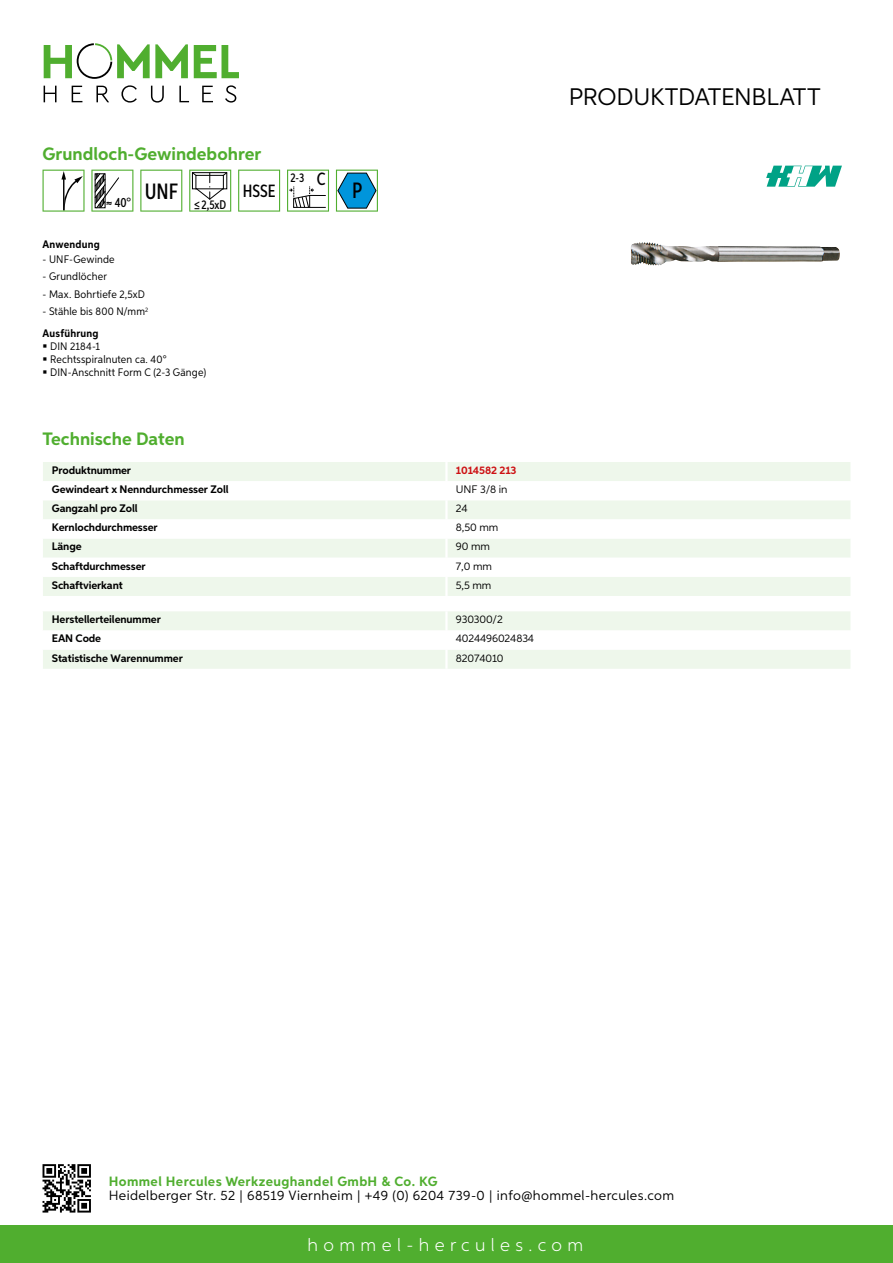
<style>
.page{position:relative;width:893px;height:1263px;background:#fff}
.page>*{position:absolute;margin:0;border:0;box-sizing:border-box;transform-origin:0 0}
.t1{font:24px "Aspira";letter-spacing:-.01em;color:#000}
.t2{font:500 22.2px "Aspira XX Nar";color:#000}
.t3{font:700 18px "Aspira";color:#50ae2f}
.t4{font:300 18px "Aspira";letter-spacing:.3em;color:#fff}
.t5{font:500 17.85px "Aspira XX Nar";color:#000}
.t6{font:13.5px "Aspira";letter-spacing:.03em;color:#000}
.t7{font:700 13.5px "Aspira";letter-spacing:.03em;color:#50ae2f}
.t8{font:500 13.35px "Aspira XX Nar";color:#000}
.t9{font:500 12.6px "Aspira XX Nar";color:#000}
.t10{font:700 10.95px "Aspira";letter-spacing:-.01em;color:#000}
.t11{font:10.95px/12.8px "Aspira Nar";letter-spacing:.015em;color:#000}
.t12{font:10.95px "Aspira";letter-spacing:-.01em;color:#000}
.t13{font:700 10.95px "Aspira";letter-spacing:-.01em;color:#cd1013}
.t14{font:700 10.95px "Aspira Nar";letter-spacing:.02em;color:#000}
.s1{font-weight:700}
.s2{font-size:17.85px}
</style>
<div class="page">
<div style="left:0;top:1226px;width:893px;height:37px;background:#50ae2f"></div>
<svg style="left:43px;top:1164px;width:48px;height:48px"></svg>
<svg style="left:194px;top:45px;width:45px;height:33px"></svg>
<svg style="left:44px;top:43px;width:144px;height:36px"></svg>
<svg style="left:44px;top:86px;width:13px;height:16px"></svg>
<svg style="left:72px;top:86px;width:10px;height:16px"></svg>
<svg style="left:96px;top:86px;width:13px;height:16px"></svg>
<svg style="left:121px;top:85px;width:16px;height:18px"></svg>
<svg style="left:151px;top:86px;width:13px;height:17px"></svg>
<svg style="left:179px;top:86px;width:10px;height:16px"></svg>
<svg style="left:202px;top:86px;width:11px;height:16px"></svg>
<svg style="left:225px;top:85px;width:11px;height:18px"></svg>
<div style="left:43px;top:462px;width:807px;height:134px;background:#eef7eb"></div>
<svg style="left:43px;top:481px;width:807px;height:96px"></svg>
<hr style="left:445px;top:462px;width:3px;height:19px;background:#fff">
<hr style="left:445px;top:481px;width:3px;height:19px;background:#fff">
<hr style="left:445px;top:500px;width:3px;height:19px;background:#fff">
<hr style="left:445px;top:519px;width:3px;height:20px;background:#fff">
<hr style="left:445px;top:539px;width:3px;height:19px;background:#fff">
<hr style="left:445px;top:558px;width:3px;height:19px;background:#fff">
<hr style="left:445px;top:577px;width:3px;height:19px;background:#fff">
<svg style="left:43px;top:611px;width:807px;height:58px"></svg>
<hr style="left:445px;top:650px;width:3px;height:19px;background:#fff">
<svg style="left:43px;top:170px;width:42px;height:42px"></svg>
<svg style="left:91px;top:170px;width:42px;height:42px"></svg>
<svg style="left:140px;top:170px;width:42px;height:42px"></svg>
<svg style="left:189px;top:170px;width:42px;height:42px"></svg>
<svg style="left:238px;top:170px;width:42px;height:42px"></svg>
<svg style="left:287px;top:170px;width:42px;height:42px"></svg>
<svg style="left:336px;top:170px;width:42px;height:42px"></svg>
<img style="left:631px;top:242px;width:209px;height:24px">
<svg style="left:766px;top:166px;width:76px;height:21px"></svg>
<h3 class="t3" style="left:43px;top:142px;width:220px">Grundloch-Gewindebohrer</h3>
<p class="t8" style="left:115px;top:195px;width:65px">40° <sup>UNF</sup></p>
<p class="t9" style="left:194px;top:197px;width:34px">≤2,5xD</p>
<p class="t14" style="left:43px;top:237px;width:59px">Anwendung</p>
<p class="t11" style="left:43px;top:252px;width:74px">- UNF-Gewinde</p>
<p class="t11" style="left:43px;top:270px;width:66px">- Grundlöcher</p>
<p class="t11" style="left:43px;top:287px;width:104px">- Max. Bohrtiefe 2,5xD</p>
<p class="t11" style="left:43px;top:300px;width:107px;line-height:22.2px">- Stähle bis 800 N/mm<sup>2<br></sup><span class="s1">Ausführung</span></p>
<p class="t11" style="left:50px;top:340px;width:157px">DIN 2184-1<br>Rechtsspiralnuten ca. 40°<br>DIN-Anschnitt Form C (2-3 Gänge)</p>
<h3 class="t5" style="left:243px;top:180px;width:34px">HSSE</h3>
<p class="t9" style="left:290px;top:169px;width:37px">2-3 <span class="s2">C</span></p>
<h2 class="t2" style="left:352px;top:177px;width:12px">P</h2>
<h3 class="t3" style="left:43px;top:428px;width:144px">Technische Daten</h3>
<p class="t10" style="left:52px;top:463px;width:81px">Produktnummer</p>
<p class="t13" style="left:456px;top:463px;width:62px">1014582 213</p>
<p class="t10" style="left:52px;top:483px;width:178px">Gewindeart x Nenndurchmesser Zoll</p>
<p class="t12" style="left:456px;top:483px;width:53px">UN F 3/8 in</p>
<p class="t10" style="left:52px;top:502px;width:87px">Gangzahl pro Zoll</p>
<p class="t12" style="left:456px;top:502px;width:13px">24</p>
<p class="t10" style="left:52px;top:521px;width:107px">Kernlochdurchmesser</p>
<p class="t12" style="left:456px;top:521px;width:44px">8,50 mm</p>
<p class="t10" style="left:52px;top:540px;width:31px">Länge</p>
<p class="t12" style="left:456px;top:540px;width:36px">90 mm</p>
<p class="t10" style="left:52px;top:559px;width:95px">Schaftdurchmesser</p>
<p class="t12" style="left:456px;top:559px;width:38px">7,0 mm</p>
<p class="t10" style="left:52px;top:578px;width:72px">Schaftvierkant</p>
<p class="t12" style="left:456px;top:578px;width:37px">5,5 mm</p>
<p class="t10" style="left:52px;top:613px;width:111px">Herstellerteilenummer</p>
<p class="t12" style="left:456px;top:613px;width:48px">930300/2</p>
<p class="t10" style="left:52px;top:632px;width:51px">EAN Code</p>
<p class="t12" style="left:456px;top:632px;width:80px">4024496024834</p>
<p class="t10" style="left:52px;top:651px;width:132px">Statistische Warennummer</p>
<p class="t12" style="left:456px;top:651px;width:49px">82074010</p>
<h1 class="t1" style="left:569px;top:82px;width:253px">Produktdatenblatt</h1>
<p class="t7" style="left:109px;top:1172px;width:330px">Hommel Hercules Werkzeughandel GmbH &amp; Co. KG</p>
<p class="t6" style="left:109px;top:1187px;width:567px">Heidelberger Str. 52 | 68519 Viernheim | +49 (0) 6204 739-0 | info@hommel-hercules.com</p>
<h3 class="t4" style="left:307px;top:1234px;width:277px">hommel-hercules.com</h3>
</div>
